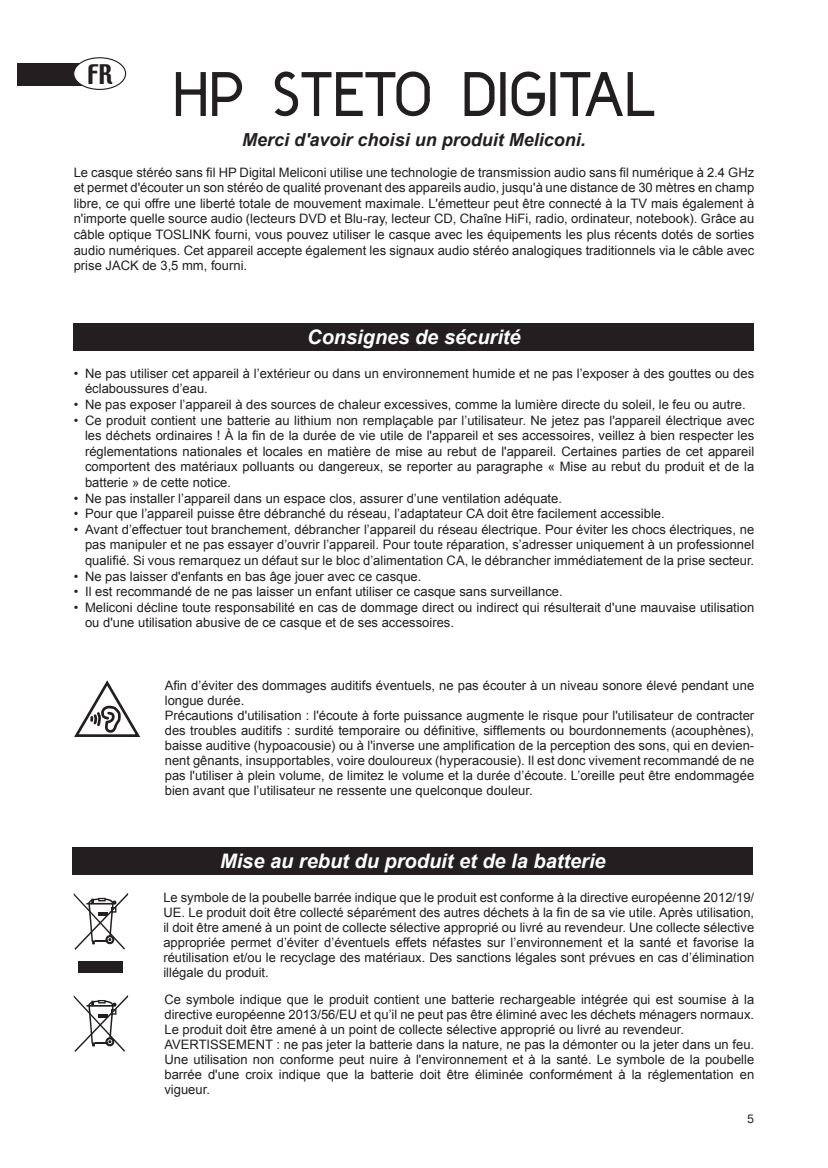
<style>
.page{position:relative;width:828px;height:1168px;background:#fff}
.page>*{position:absolute;margin:0;border:0;box-sizing:border-box;transform-origin:0 0}
.Testo_11pt{font:50px "Y2 K Neophyte";letter-spacing:.08em;color:#231f20}
.t1{font:24px "Techno";color:#231f20}
.Testo_bold-italic_10{font:italic 700 20px "Arial";color:#fff}
.Testo_7pt_centrato{font:italic 700 18px "Arial";color:#231f20}
.Testo_6_5pt{font:13px/15px "Arial";color:#231f20;text-align:justify}
.t2{font:12px "Pragmatica TT";color:#231f20}
</style>
<div class="page">
<svg style="left:175px;top:72px;width:68px;height:44px"></svg>
<svg style="left:274px;top:71px;width:156px;height:46px"></svg>
<svg style="left:464px;top:72px;width:31px;height:44px"></svg>
<div style="left:500px;top:72px;width:5px;height:44px;border:2px solid #231f20"></div>
<svg style="left:511px;top:71px;width:34px;height:46px"></svg>
<div style="left:550px;top:72px;width:5px;height:44px;border:2px solid #231f20"></div>
<svg style="left:560px;top:72px;width:95px;height:44px"></svg>
<div style="left:74px;top:323px;width:680px;height:28px;background:#231f20"></div>
<div style="left:17px;top:63px;width:69px;height:23px;background:#231f20"></div>
<div style="left:74px;top:58px;width:52px;height:31px;background:#fff;border-radius:50%"></div>
<div style="left:73px;top:57px;width:53px;height:33px;border:1px solid #231f20;border-radius:50%"></div>
<div style="left:73px;top:847px;width:680px;height:28px;background:#231f20"></div>
<div style="left:78px;top:961px;width:45px;height:11px;background:#231f20"></div>
<svg style="left:74px;top:893px;width:54px;height:57px"></svg>
<svg style="left:74px;top:995px;width:54px;height:57px"></svg>
<svg style="left:74px;top:680px;width:67px;height:57px"></svg>
<p class="t1" style="left:87px;top:58px;width:27px">FR</p>
<p class="Testo_11pt" style="left:175px;top:60px;width:480px">HP STETO DIGITAL</p>
<p class="Testo_7pt_centrato" style="left:242px;top:128px;width:345px">Merci d'avoir choisi un produit Meliconi.</p>
<p class="Testo_6_5pt" style="left:74px;top:164px;width:682px;line-height:15.6px">Le casque stéréo sans fil HP Digital Meliconi utilise une technologie de transmission audio sans fil numérique à 2.4 GHz et permet d'écouter un son stéréo de qualité provenant des appareils audio, jusqu'à une distance de 30 mètres en champ libre, ce qui offre une liberté totale de mouvement maximale. L'émetteur peut être connecté à la TV mais également à n'importe quelle source audio (lecteurs DVD et Blu-ray, lecteur CD, Chaîne HiFi, radio, ordinateur, notebook). Grâce au câble optique TOSLINK fourni, vous pouvez utiliser le casque avec les équipements les plus récents dotés de sorties audio numériques. Cet appareil accepte également les signaux audio stéréo analogiques traditionnels via le câble avec prise JACK de 3,5 mm, fourni.</p>
<p class="Testo_bold-italic_10" style="left:307px;top:324px;width:215px">Consignes de sécurité</p>
<p class="Testo_6_5pt" style="left:85px;top:366px;width:670px;line-height:15.6px;text-indent:-11px">• Ne pas utiliser cet appareil à l’extérieur ou dans un environnement humide et ne pas l’exposer à des gouttes ou des éclaboussures d’eau.</p>
<p class="Testo_6_5pt" style="left:74px;top:397px;width:673px">• Ne pas exposer l’appareil à des sources de chaleur excessives, comme la lumière directe du soleil, le feu ou autre.</p>
<p class="Testo_6_5pt" style="left:85px;top:412px;width:670px;line-height:15.6px;text-indent:-11px">• Ce produit contient une batterie au lithium non remplaçable par l’utilisateur. Ne jetez pas l'appareil électrique avec les déchets ordinaires ! À la fin de la durée de vie utile de l'appareil et ses accessoires, veillez à bien respecter les réglementations nationales et locales en matière de mise au rebut de l'appareil. Certaines parties de cet appareil comportent des matériaux polluants ou dangereux, se reporter au paragraphe « Mise au rebut du produit et de la batterie » de cette notice.</p>
<p class="Testo_6_5pt" style="left:74px;top:491px;width:490px">• Ne pas installer l’appareil dans un espace clos, assurer d’une ventilation adéquate.</p>
<p class="Testo_6_5pt" style="left:74px;top:506px;width:592px">• Pour que l’appareil puisse être débranché du réseau, l’adaptateur CA doit être facilement accessible.</p>
<p class="Testo_6_5pt" style="left:85px;top:522px;width:670px;line-height:15.6px;text-indent:-11px">• Avant d’effectuer tout branchement, débrancher l’appareil du réseau électrique. Pour éviter les chocs électriques, ne pas manipuler et ne pas essayer d’ouvrir l’appareil. Pour toute réparation, s’adresser uniquement à un professionnel qualifié. Si vous remarquez un défaut sur le bloc d’alimentation CA, le débrancher immédiatement de la prise secteur.</p>
<p class="Testo_6_5pt" style="left:74px;top:569px;width:349px">• Ne pas laisser d'enfants en bas âge jouer avec ce casque.</p>
<p class="Testo_6_5pt" style="left:74px;top:584px;width:490px">• Il est recommandé de ne pas laisser un enfant utiliser ce casque sans surveillance.</p>
<p class="Testo_6_5pt" style="left:85px;top:600px;width:670px;line-height:15.6px;text-indent:-11px">• Meliconi décline toute responsabilité en cas de dommage direct ou indirect qui résulterait d'une mauvaise utilisation ou d'une utilisation abusive de ce casque et de ses accessoires.</p>
<p class="Testo_6_5pt" style="left:165px;top:678px;width:591px">Afin d’éviter des dommages auditifs éventuels, ne pas écouter à un niveau sonore élevé pendant une longue durée.</p>
<p class="Testo_6_5pt" style="left:165px;top:708px;width:591px">Précautions d'utilisation : l'écoute à forte puissance augmente le risque pour l'utilisateur de contracter des troubles auditifs : surdité temporaire ou définitive, sifflements ou bourdonnements (acouphènes), baisse auditive (hypoacousie) ou à l'inverse une amplification de la perception des sons, qui en devien&shy;nent gênants, insupportables, voire douloureux (hyperacousie). Il est donc vivement recommandé de ne pas l'utiliser à plein volume, de limitez le volume et la durée d’écoute. L’oreille peut être endommagée bien avant que l’utilisateur ne ressente une quelconque douleur.</p>
<p class="Testo_bold-italic_10" style="left:220px;top:848px;width:387px">Mise au rebut du produit et de la batterie</p>
<p class="Testo_6_5pt" style="left:163px;top:890px;width:592px">Le symbole de la poubelle barrée indique que le produit est conforme à la directive européenne 2012/19/ UE. Le produit doit être collecté séparément des autres déchets à la fin de sa vie utile. Après utilisation, il doit être amené à un point de collecte sélective approprié ou livré au revendeur. Une collecte sélective appropriée permet d’éviter d’éventuels effets néfastes sur l’environnement et la santé et favorise la réutilisation et/ou le recyclage des matériaux. Des sanctions légales sont prévues en cas d’élimination illégale du produit.</p>
<p class="Testo_6_5pt" style="left:164px;top:992px;width:591px">Ce symbole indique que le produit contient une batterie rechargeable intégrée qui est soumise à la directive européenne 2013/56/EU et qu’il ne peut pas être éliminé avec les déchets ménagers normaux.<br>Le produit doit être amené à un point de collecte sélective approprié ou livré au revendeur.</p>
<p class="Testo_6_5pt" style="left:164px;top:1037px;width:591px">AVERTISSEMENT : ne pas jeter la batterie dans la nature, ne pas la démonter ou la jeter dans un feu.<br>Une utilisation non conforme peut nuire à l'environnement et à la santé. Le symbole de la poubelle barrée d'une croix indique que la batterie doit être éliminée conformément à la réglementation en vigueur.</p>
<p class="t2" style="left:747px;top:1111px;width:8px">5</p>
</div>
